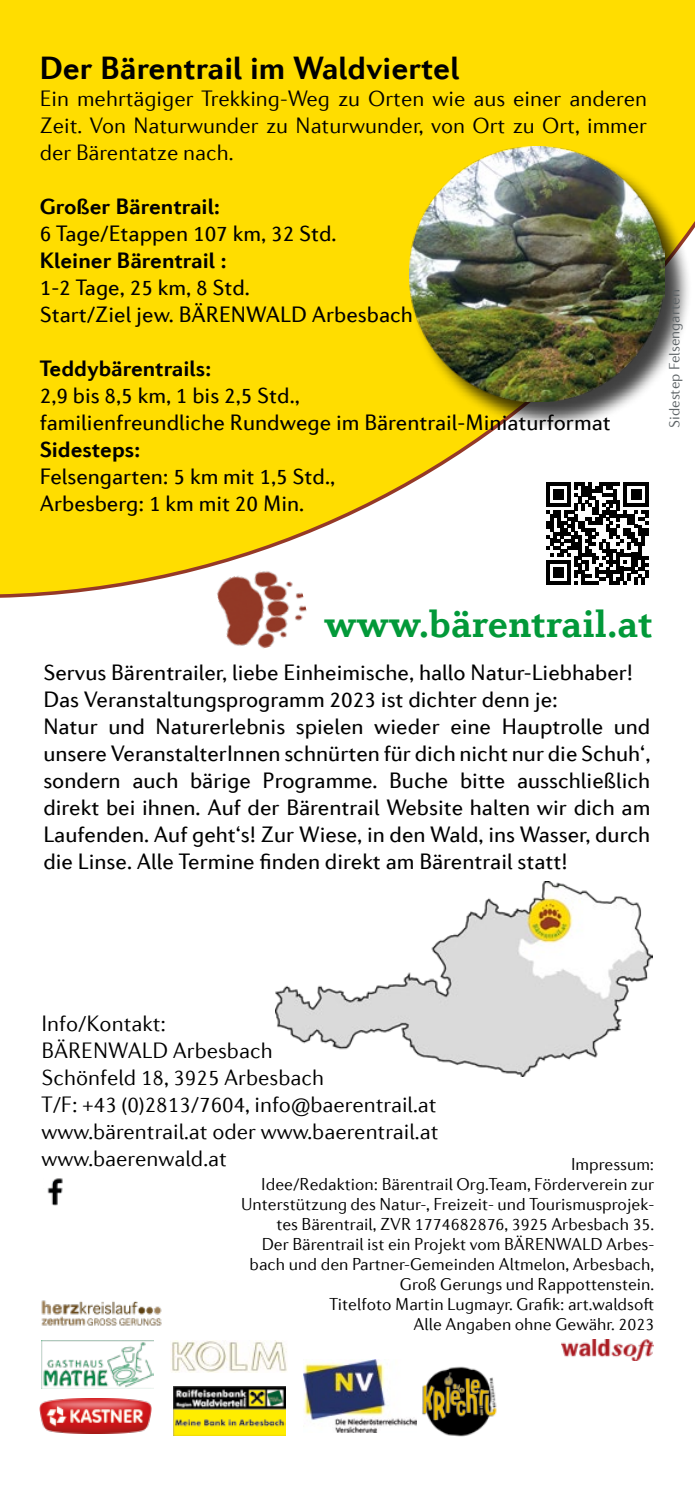
<style>
.page{position:relative;width:695px;height:1489px;background:#fff}
.page>*{position:absolute;margin:0;border:0;box-sizing:border-box;transform-origin:0 0}
.t1{font:700 40px "Diverda Serif Com";color:#029939}
.t2{font:700 32.5px "Diverda Sans Com";color:#000}
.t3{font:22.5px/27px "Diverda Sans Com";color:#000}
.t4{font:300 22.5px/27px "Diverda Sans Com";color:#000;text-align:justify}
.t5{font:700 22.5px "Diverda Sans Com";color:#000}
.t6{font:300 17.5px/20px "Diverda Sans Com";color:#000;text-align:right}
.t7{font:300 15px "Diverda Sans Com";color:#5d6366}
</style>
<div class="page">
<svg style="left:0;top:0;width:694px;height:598px;background:#fee126"></svg>
<img style="left:214px;top:562px;width:98px;height:87px">
<img style="left:561px;top:1339px;width:92px;height:20px">
<img style="left:42px;top:1340px;width:112px;height:47px">
<img style="left:304px;top:1359px;width:112px;height:73px">
<img style="left:173px;top:1386px;width:112px;height:49px">
<img style="left:40px;top:1398px;width:112px;height:34px">
<img style="left:41px;top:1300px;width:121px;height:26px">
<img style="left:275px;top:881px;width:377px;height:195px">
<div style="left:409px;top:147px;width:283px;height:283px;background:#000;opacity:.75"></div>
<img style="left:409px;top:147px;width:255px;height:255px">
<img style="left:47px;top:1178px;width:16px;height:28px">
<img style="left:171px;top:1340px;width:116px;height:31px">
<img style="left:422px;top:1366px;width:75px;height:71px">
<svg style="left:546px;top:482px;width:102px;height:102px"></svg>
<h2 class="t2" style="left:40px;top:49px;width:421px">Der Bärentrail im Waldviertel</h2>
<p class="t4" style="left:40px;top:85px;width:608px">Ein mehrtägiger Trekking-Weg zu Orten wie aus einer anderen Zeit. Von Naturwunder zu Naturwunder, von Ort zu Ort, immer der Bärentatze nach.</p>
<p class="t5" style="left:40px;top:193px;width:182px">Großer Bärentrail:</p>
<p class="t3" style="left:40px;top:220px;width:298px">6 Tage/Etappen 107 km, 32 Std.</p>
<p class="t5" style="left:40px;top:247px;width:189px">Kleiner Bärentrail :</p>
<p class="t3" style="left:40px;top:274px;width:375px">1-2 Tage, 25 km, 8 Std.<br>Start/Ziel jew. BÄRENWALD Arbesbach</p>
<p class="t5" style="left:40px;top:355px;width:173px">Teddybärentrails:</p>
<p class="t3" style="left:40px;top:382px;width:572px">2,9 bis 8,5 km, 1 bis 2,5 Std.,<br>familienfreundliche Rundwege im Bärentrail-Miniaturformat</p>
<p class="t5" style="left:40px;top:436px;width:102px">Sidesteps:</p>
<p class="t3" style="left:40px;top:463px;width:297px">Felsengarten: 5 km mit 1,5 Std.,<br>Arbesberg: 1 km mit 20 Min.</p>
<p class="t7" style="left:665px;top:428px;width:140px;rotate:-90deg">Sidestep Felsengarten</p>
<h1 class="t1" style="left:324px;top:600px;width:330px">www.bärentrail.at</h1>
<p class="t3" style="left:43px;top:658px;width:608px">Servus Bärentrailer, liebe Einheimische, hallo Natur-Liebhaber!<br>Das Veranstaltungsprogramm 2023 ist dichter denn je:<br>Natur und Naturerlebnis spielen wieder eine Hauptrolle und unsere VeranstalterInnen schnürten für dich nicht nur die Schuh‘, sondern auch bärige Programme. Buche bitte ausschließlich direkt bei ihnen. Auf der Bärentrail Website halten wir dich am Laufenden. Auf geht‘s! Zur Wiese, in den Wald, ins Wasser, durch die Linse. Alle Termine finden direkt am Bärentrail statt!</p>
<p class="t4" style="left:42px;top:1009px;width:398px;text-align:left">Info/Kontakt:<br>BÄRENWALD Arbesbach<br>Schönfeld 18, 3925 Arbesbach<br>T/F: +43 (0)2813/7604, info@baerentrail.at www.bärentrail.at oder www.baerentrail.at www.baerenwald.at</p>
<p class="t6" style="left:241px;top:1154px;width:414px">Impressum:<br>Idee/Redaktion: Bärentrail Org.Team, Förderverein zur Unterstützung des Natur-, Freizeit- und Tourismusprojek&shy;tes Bärentrail, ZVR 1774682876, 3925 Arbesbach 35.<br>Der Bärentrail ist ein Projekt vom BÄRENWALD Arbes&shy;bach und den Partner-Gemeinden Altmelon, Arbesbach, Groß Gerungs und Rappottenstein.<br>Titelfoto Martin Lugmayr. Grafik: art.waldsoft<br>Alle Angaben ohne Gewähr. 2023</p>
</div>
